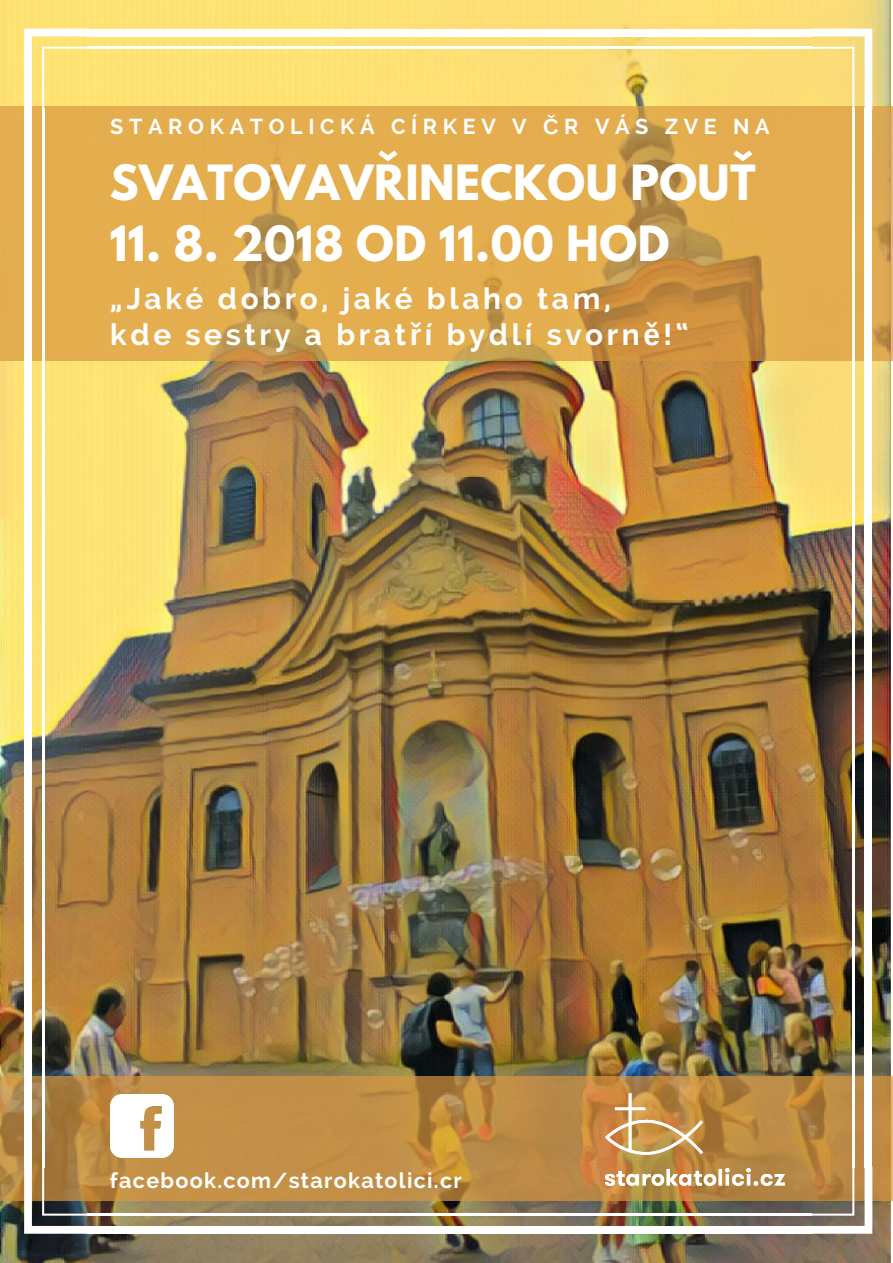
<style>
.page{position:relative;width:893px;height:1263px;background:#fff}
.page>*{position:absolute;margin:0;border:0;box-sizing:border-box;transform-origin:0 0}
.t1{font:700 43.05px "League Spartan";letter-spacing:.01em;color:#fff}
.t2{font:700 29.78px/35.5px "Raleway";letter-spacing:.12em;color:#fff}
.t3{font:700 21.52px "Raleway";letter-spacing:.26em;color:#fff}
.t4{font:700 21.52px "Raleway";letter-spacing:.06em;color:#fff}
.s1{font-family:"Liberation Sans"}
</style>
<div class="page">
<img style="left:0;top:0;width:891px;height:1263px">
<svg style="left:0;top:106px;width:893px;height:254px;background:#dda84d"></svg>
<svg style="left:0;top:1075px;width:893px;height:125px;background:#bc8a44"></svg>
<svg style="left:24px;top:29px;width:65px;height:81px"></svg>
<div style="left:24px;top:108px;width:8px;height:1060px;background:#fff"></div>
<hr style="left:42px;top:108px;width:2px;height:1060px;background:#fff">
<svg style="left:24px;top:1166px;width:65px;height:68px"></svg>
<div style="left:88px;top:1226px;width:724px;height:8px;background:#fff"></div>
<hr style="left:88px;top:1213px;width:724px;height:3px;background:#fff">
<svg style="left:811px;top:1166px;width:61px;height:68px"></svg>
<div style="left:865px;top:108px;width:7px;height:1060px;background:#fff"></div>
<hr style="left:852px;top:108px;width:2px;height:1060px;background:#fff">
<svg style="left:811px;top:29px;width:61px;height:81px"></svg>
<div style="left:88px;top:29px;width:724px;height:7px;background:#fff"></div>
<hr style="left:88px;top:47px;width:724px;height:2px;background:#fff">
<img style="left:581px;top:1070px;width:227px;height:139px">
<img style="left:110px;top:1094px;width:63px;height:63px">
<p class="t3" style="left:110px;top:114px;width:661px">STAROKATOLICKÁ CÍRKEV V <span class="s1">Č</span>R VÁS ZVE NA</p>
<h1 class="t1" style="left:110px;top:161px;width:647px">SVATOVAVŘINECKOU POUŤ</h1>
<h1 class="t1" style="left:110px;top:222px;width:561px">11. 8. 2018 OD 11.00 HOD</h1>
<p class="t2" style="left:110px;top:281px;width:580px">„Jaké dobro, jaké blaho tam,<br>kde sestry a brat<span class="s1">ř</span>í bydlí svorn<span class="s1">ě</span>!“</p>
<p class="t4" style="left:110px;top:1168px;width:354px">facebook.com/starokatolici.cr</p>
</div>
